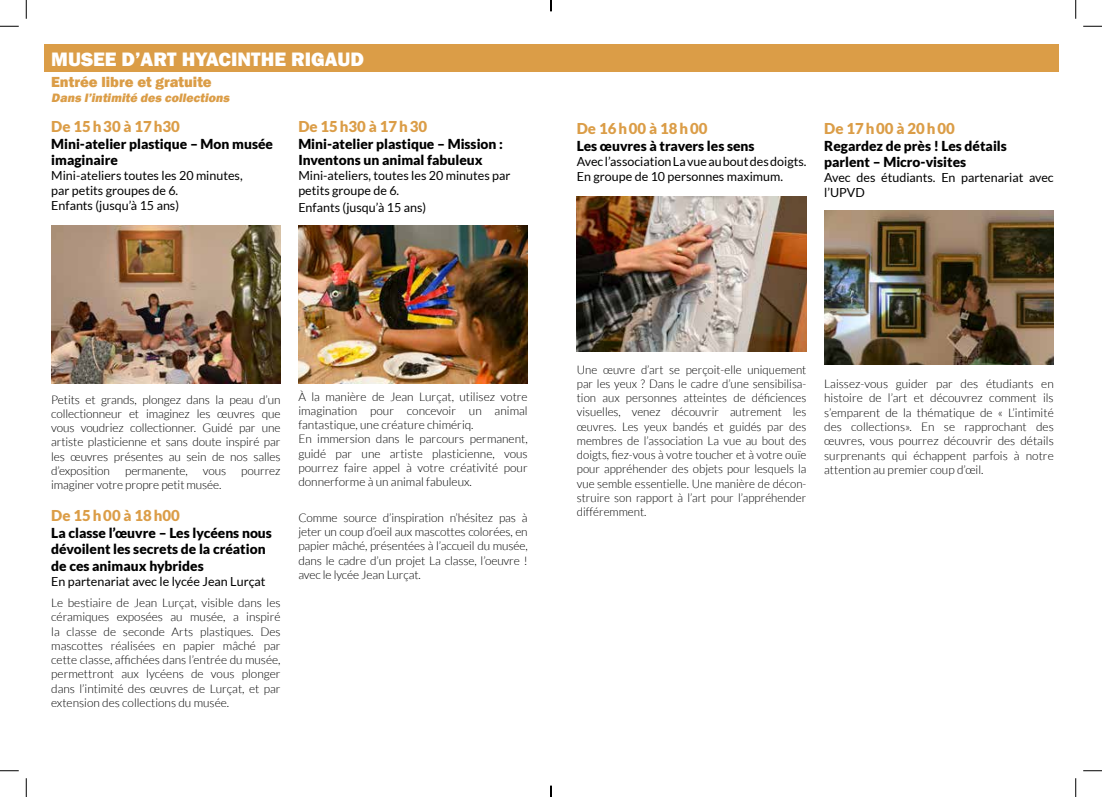
<style>
.page{position:relative;width:1102px;height:797px;background:#fff}
.page>*{position:absolute;margin:0;border:0;box-sizing:border-box;transform-origin:0 0}
.t1{font:800 20px "Franklin Gothic";color:#fff}
.t2{font:900 15px "Lato";color:#db9d47}
.t3{font:800 15px "Franklin Gothic";color:#db9d47}
.t4{font:900 13.75px/16.5px "Lato";color:#000}
.t5{font:12.5px/15px "Lato";color:#000}
.t6{font:italic 800 12.5px "Franklin Gothic";color:#db9d47}
.t7{font:300 11.88px/14.2px "Lato";color:#000;text-align:justify}
</style>
<div class="page">
<div style="left:45px;top:44px;width:1013px;height:27px;background:#db9d47"></div>
<img style="left:51px;top:226px;width:229px;height:157px">
<img style="left:298px;top:226px;width:229px;height:157px">
<img style="left:577px;top:196px;width:229px;height:155px">
<img style="left:824px;top:211px;width:229px;height:153px">
<svg style="left:0;top:25px;width:19px;height:2px"></svg>
<svg style="left:1083px;top:25px;width:18px;height:2px"></svg>
<svg style="left:0;top:770px;width:19px;height:1px"></svg>
<svg style="left:1083px;top:770px;width:18px;height:1px"></svg>
<svg style="left:25px;top:0;width:2px;height:19px"></svg>
<svg style="left:25px;top:778px;width:2px;height:19px"></svg>
<svg style="left:1075px;top:0;width:1px;height:19px"></svg>
<svg style="left:1075px;top:778px;width:1px;height:19px"></svg>
<svg style="left:550px;top:785px;width:1px;height:12px"></svg>
<h1 class="t1" style="left:51px;top:46px;width:314px">MUSEE D’ART HYACINTHE RIGAUD</h1>
<p class="t3" style="left:51px;top:72px;width:162px">Entrée libre et gratuite</p>
<p class="t6" style="left:51px;top:90px;width:183px">Dans l’intimité des collections</p>
<p class="t2" style="left:51px;top:118px;width:130px">De 15h30 à 17h30</p>
<p class="t4" style="left:51px;top:135px;width:223px">Mini-atelier plastique – Mon musée imaginaire</p>
<p class="t5" style="left:51px;top:168px;width:193px">Mini-ateliers toutes les 20 minutes, par petits groupes de 6.<br>Enfants (jusqu’à 15 ans)</p>
<p class="t2" style="left:298px;top:118px;width:130px">De 15h30 à 17h30</p>
<p class="t4" style="left:298px;top:135px;width:206px">Mini-atelier plastique – Mission :<br>Inventons un animal fabuleux</p>
<p class="t5" style="left:298px;top:168px;width:214px">Mini-ateliers, toutes les 20 minutes par petits groupe de 6.</p>
<p class="t5" style="left:298px;top:200px;width:129px">Enfants (jusqu’à 15 ans)</p>
<p class="t2" style="left:577px;top:120px;width:132px">De 16h00 à 18h00</p>
<p class="t4" style="left:577px;top:137px;width:179px">Les œuvres à travers les sens</p>
<p class="t5" style="left:577px;top:153px;width:231px">Avec l’association La vue au bout des doigts.<br>En groupe de 10 personnes maximum.</p>
<p class="t2" style="left:824px;top:120px;width:132px">De 17h00 à 20h00</p>
<p class="t4" style="left:824px;top:137px;width:184px">Regardez de près ! Les détails parlent – Micro-visites</p>
<p class="t5" style="left:824px;top:170px;width:231px">Avec des étudiants. En partenariat avec l’UPVD</p>
<p class="t7" style="left:51px;top:392px;width:231px">Petits et grands, plongez dans la peau d’un collectionneur et imaginez les œuvres que vous voudriez collectionner. Guidé par une artiste plasticienne et sans doute inspiré par les œuvres présentes au sein de nos salles d’exposition</p>
<p class="t7" style="left:125px;top:463px;width:64px">permanente,</p>
<p class="t7" style="left:203px;top:463px;width:25px">vous</p>
<p class="t7" style="left:241px;top:463px;width:41px">pourrez</p>
<p class="t7" style="left:51px;top:477px;width:172px">imaginer votre propre petit musée.</p>
<p class="t2" style="left:51px;top:507px;width:130px">De 15h00 à 18h00</p>
<p class="t4" style="left:51px;top:524px;width:222px">La classe l’œuvre – Les lycéens nous dévoilent les secrets de la création de ces animaux hybrides</p>
<p class="t5" style="left:51px;top:573px;width:216px">En partenariat avec le lycée Jean Lurçat</p>
<p class="t7" style="left:51px;top:595px;width:231px">Le bestiaire de Jean Lurçat, visible dans les céramiques exposées au musée, a inspiré la classe de seconde Arts plastiques. Des mascottes réalisées en papier mâché par cette classe, affichées dans l’entrée du musée, permettront aux lycéens de vous plonger dans l’intimité des œuvres de Lurçat, et par extension des collections du musée.</p>
<p class="t7" style="left:298px;top:389px;width:231px;text-align:left">À la manière de Jean Lurçat, utilisez votre imagination pour concevoir un animal fantastique, une créature chimériq.<br>En immersion dans le parcours permanent, guidé par une artiste plasticienne, vous pourrez faire appel à votre créativité pour donnerforme à un animal fabuleux.</p>
<p class="t7" style="left:298px;top:510px;width:231px">Comme source d’inspiration n’hésitez pas à jeter un coup d’oeil aux mascottes colorées, en papier mâché, présentées à l’accueil du musée, dans le cadre d’un projet La classe, l’oeuvre ! avec le lycée Jean Lurçat.</p>
<p class="t7" style="left:577px;top:362px;width:231px">Une œuvre d’art se perçoit-elle uniquement par les yeux ? Dans le cadre d’une sensibilisa&shy;tion aux personnes atteintes de déficiences visuelles, venez découvrir autrement les œuvres. Les yeux bandés et guidés par des membres de l’association La vue au bout des doigts, fiez-vous à votre toucher et à votre ouïe pour appréhender des objets pour lesquels la vue semble essentielle. Une manière de décon&shy;struire son rapport à l’art pour l’appréhender différemment.</p>
<p class="t7" style="left:824px;top:377px;width:231px">Laissez-vous guider par des étudiants en histoire de l’art et découvrez comment ils s’emparent de la thématique de « L’intimité des collections». En se rapprochant des œuvres, vous pourrez découvrir des détails surprenants qui échappent parfois à notre attention au premier coup d’œil.</p>
</div>
